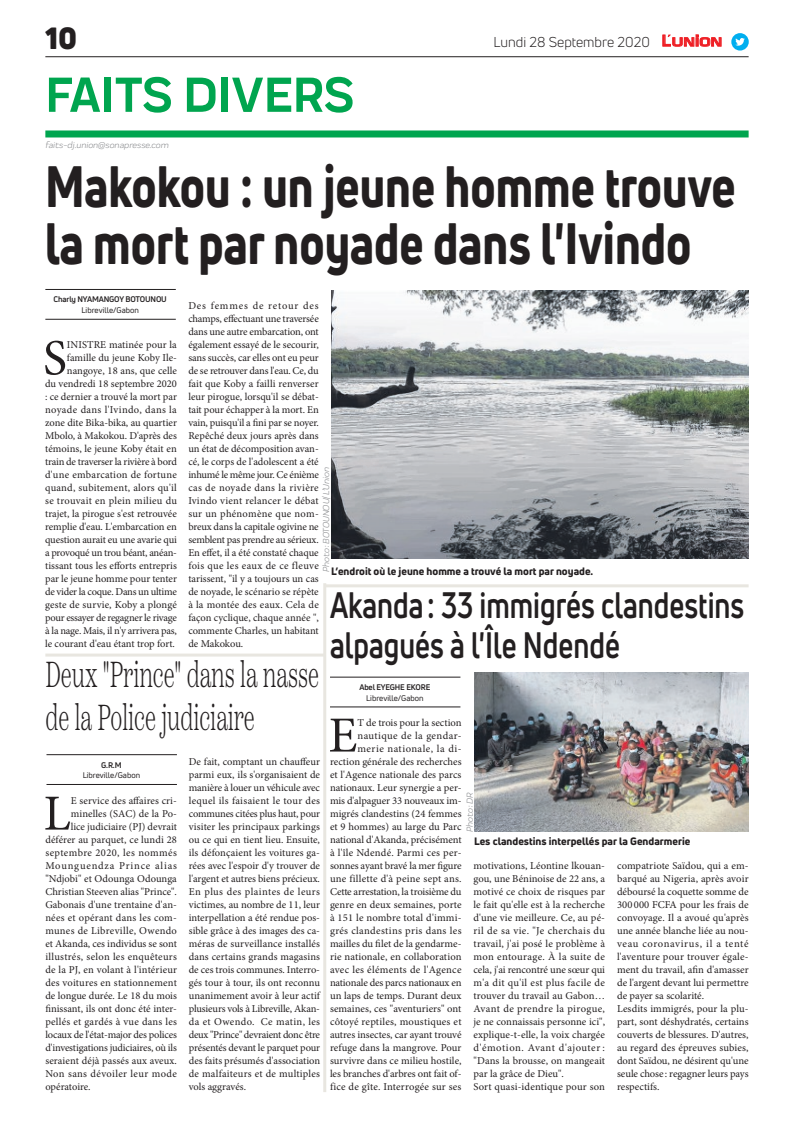
<style>
.page{position:relative;width:794px;height:1129px;background:#fff}
.page>*{position:absolute;margin:0;border:0;box-sizing:border-box;transform-origin:0 0}
.t1{font:800 57px/57px "Uni Neue";color:#231f20;scale:.8 1}
.t2{font:700 51px "Praktika";color:#00a54f}
.t3{font:50.5px "Minion Pro";color:#231f20}
.t4{font:700 36px/40px "Uni Neue";color:#231f20;scale:.79 1}
.t5{font:300 36px/43.2px "Scotch Text";color:#231f20;scale:.59 1}
.t6{font:900 30px "Uni Neue";color:#231f20}
.t7{font:14px "Uni Neue";color:#231f20}
.t8{font:10.5px/13px "Minion Pro";color:#231f20;text-align:right}
.t9{font:800 10.5px "Uni Neue";color:#231f20}
.t10{font:10.5px "Minion Pro";letter-spacing:.03em;color:#231f20}
.t11{font:10.5px "Minion Pro";letter-spacing:.025em;color:#231f20}
.t12{font:10.5px "Minion Pro";letter-spacing:.04em;color:#231f20}
.t13{font:10.5px "Minion Pro";letter-spacing:.035em;color:#231f20}
.t14{font:10.5px "Minion Pro";letter-spacing:.08em;color:#231f20}
.t15{font:italic 9px "Praktika";color:#818386}
.t16{font:8px "Uni Neue";color:#231f20}
.t17{font:700 8px "Uni Neue";letter-spacing:-.02em;color:#231f20}
.s1{font-family:"Eurostile";font-weight:600;font-size:14.9px;color:#ee1d23}
.s2{font-family:"Eurostile";font-weight:600;font-size:11.4px;color:#ee1d23}
</style>
<div class="page">
<div style="left:45px;top:130px;width:703px;height:7px;background:#00a54f"></div>
<hr style="left:45px;top:56px;width:703px;height:1px;background:#231f20">
<svg style="left:662px;top:34px;width:60px;height:13px"></svg>
<div style="left:731px;top:33px;width:17px;height:18px;background:#00aeef;border-radius:50%"></div>
<svg style="left:735px;top:38px;width:10px;height:8px"></svg>
<hr style="left:45px;top:319px;width:131px;height:1px;background:#231f20">
<hr style="left:45px;top:289px;width:131px;height:1px;background:#231f20">
<img style="left:331px;top:290px;width:417px;height:268px">
<hr style="left:330px;top:706px;width:130px;height:1px;background:#231f20">
<hr style="left:330px;top:676px;width:130px;height:1px;background:#231f20">
<img style="left:474px;top:672px;width:274px;height:159px">
<hr style="left:46px;top:783px;width:131px;height:1px;background:#231f20">
<hr style="left:46px;top:754px;width:131px;height:1px;background:#231f20">
<hr style="left:323px;top:583px;width:3px;height:508px;background:#e8e6e0">
<hr style="left:45px;top:653px;width:280px;height:3px;background:#e8e6e0">
<hr style="left:324px;top:584px;width:424px;height:3px;background:#e8e6e0">
<h3 class="t6" style="left:45px;top:17px;width:33px">10</h3>
<h2 class="t2" style="left:45px;top:54px;width:310px">FAITS DIVERS</h2>
<p class="t15" style="left:45px;top:139px;width:125px">faits-dj.union@sonapresse.com</p>
<h3 class="t7" style="left:493px;top:33px;width:230px">Lundi 28 Septembre 2020 <span class="s1">L</span><span class="s2">UNION</span></h3>
<h1 class="t1" style="left:45px;top:157px;width:864px">Makokou : un jeune homme trouve la mort par noyade dans l'Ivindo</h1>
<p class="t17" style="left:54px;top:294px;width:115px">Charly NYAMANGOY BOTOUNOU</p>
<p class="t16" style="left:82px;top:305px;width:59px">Libreville/Gabon</p>
<p class="t8" style="left:188px;top:299px;width:132px;text-align:justify">Des femmes de retour des champs, effectuant une traversée dans une autre embarcation, ont également essayé de le secourir, sans succès, car elles ont eu peur de se retrouver dans l'eau. Ce, du fait que Koby a failli renverser leur pirogue, lorsqu'il se débat&shy;tait pour échapper à la mort. En vain, puisqu'il a fini par se noyer.<br>Repêché deux jours après dans un état de décomposition avan&shy;cé, le corps de l'adolescent a été inhumé le même jour. Ce énième cas de noyade dans la rivière Ivindo vient relancer le débat sur un phénomène que nom&shy;breux dans la capitale ogivine ne semblent pas prendre au sérieux.<br>En effet, il a été constaté chaque fois que les eaux de ce fleuve tarissent, "il y a toujours un cas de noyade, le scénario se répète à la montée des eaux. Cela de façon cyclique, chaque année ", commente Charles, un habitant de Makokou.</p>
<h3 class="t3" style="left:43px;top:324px;width:25px">S</h3>
<p class="t8" style="left:45px;top:338px;width:133px">INISTRE matinée pour la famille du jeune Koby Ile&shy;nangoye, 18 ans, que celle<br>du vendredi 18 septembre 2020 : ce dernier a trouvé la mort par noyade dans l'Ivindo, dans la zone dite Bika-bika, au quartier<br>Mbolo, à Makokou. D'après des témoins, le jeune Koby était en train de traverser la rivière à bord d'une embarcation de fortune quand, subitement, alors qu'il se trouvait en plein milieu du trajet, la pirogue s'est retrouvée remplie d'eau. L'embarcation en question aurait eu une avarie qui a provoqué un trou béant, anéan&shy;tissant tous les efforts entrepris par le jeune homme pour tenter de vider la coque. Dans un ultime geste de survie, Koby a plongé pour essayer de regagner le rivage à la nage. Mais, il n'y arrivera pas, le courant d'eau étant trop fort.</p>
<p class="t15" style="left:319px;top:572px;width:106px;rotate:-90deg">Photo : BOTOUNOU/ L’Union</p>
<p class="t9" style="left:331px;top:564px;width:264px">L’endroit où le jeune homme a trouvé la mort par noyade.</p>
<h3 class="t4" style="left:330px;top:585px;width:526px">Akanda: 33 immigrés clandestins alpagués à l'Île Ndendé</h3>
<p class="t17" style="left:359px;top:682px;width:72px">Abel EYEGHE EKORE</p>
<p class="t16" style="left:366px;top:692px;width:59px">Libreville/Gabon</p>
<h3 class="t5" style="left:45px;top:652px;width:465px">Deux "Prince" dans la nasse de la Police judiciaire</h3>
<p class="t17" style="left:101px;top:759px;width:22px">G.R.M</p>
<p class="t16" style="left:83px;top:770px;width:59px">Libreville/Gabon</p>
<p class="t8" style="left:330px;top:715px;width:133px">T de trois pour la section nautique de la gendar&shy;merie nationale, la di&shy;rection générale des recherches et l'Agence nationale des parcs nationaux. Leur synergie a per&shy;mis d'alpaguer 33 nouveaux im&shy;migrés clandestins (24 femmes et 9 hommes) au large du Parc national d'Akanda, précisément à l'île Ndendé. Parmi ces per&shy;sonnes ayant bravé la mer figure une fillette d'à peine sept ans.<br>Cette arrestation, la troisième du genre en deux semaines, porte à 151 le nombre total d'immi&shy;grés clandestins pris dans les mailles du filet de la gendarme&shy;rie nationale, en collaboration avec les éléments de l'Agence nationale des parcs nationaux en un laps de temps. Durant deux semaines, ces "aventuriers" ont côtoyé reptiles, moustiques et autres insectes, car ayant trouvé refuge dans la mangrove. Pour survivre dans ce milieu hostile, les branches d'arbres ont fait of&shy;fice de gîte. Interrogée sur ses</p>
<h3 class="t3" style="left:328px;top:701px;width:30px">E</h3>
<p class="t8" style="left:189px;top:754px;width:133px;text-align:justify">De fait, comptant un chauffeur parmi eux, ils s'organisaient de manière à louer un véhicule avec lequel ils faisaient le tour des communes citées plus haut, pour visiter les principaux parkings ou ce qui en tient lieu. Ensuite, ils défonçaient les voitures ga&shy;rées avec l'espoir d'y trouver de l'argent et autres biens précieux.<br>En plus des plaintes de leurs victimes, au nombre de 11, leur interpellation a été rendue pos&shy;sible grâce à des images des ca&shy;méras de surveillance installés dans certains grands magasins de ces trois communes. Interro&shy;gés tour à tour, ils ont reconnu unanimement avoir à leur actif plusieurs vols à Libreville, Akan&shy;da et Owendo. Ce matin, les deux "Prince" devraient donc être présentés devant le parquet pour des faits présumés d'association de malfaiteurs et de multiples vols aggravés.</p>
<h3 class="t3" style="left:44px;top:779px;width:29px">L</h3>
<p class="t15" style="left:463px;top:832px;width:41px;rotate:-90deg">Photo : DR</p>
<p class="t8" style="left:71px;top:793px;width:108px">E service des affaires cri-</p>
<p class="t8" style="left:71px;top:806px;width:108px">minelles (SAC) de la Po-</p>
<p class="t8" style="left:71px;top:819px;width:108px">lice judiciaire (PJ) devrait</p>
<p class="t8" style="left:45px;top:832px;width:133px">déférer au parquet, ce lundi 28</p>
<p class="t12" style="left:45px;top:845px;width:133px">septembre 2020, les nommés</p>
<p class="t14" style="left:45px;top:858px;width:133px">Mounguendza Prince alias</p>
<p class="t8" style="left:45px;top:871px;width:133px">"Ndjobi" et Odounga Odounga</p>
<p class="t8" style="left:45px;top:884px;width:133px">Christian Steeven alias "Prince".</p>
<p class="t8" style="left:45px;top:897px;width:133px">Gabonais d'une trentaine d'an-</p>
<p class="t11" style="left:45px;top:910px;width:133px">nées et opérant dans les com-</p>
<p class="t10" style="left:45px;top:923px;width:133px">munes de Libreville, Owendo</p>
<p class="t8" style="left:45px;top:936px;width:133px">et Akanda, ces individus se sont</p>
<p class="t10" style="left:45px;top:949px;width:133px">illustrés, selon les enquêteurs</p>
<p class="t8" style="left:45px;top:962px;width:133px">de la PJ, en volant à l'intérieur</p>
<p class="t8" style="left:45px;top:975px;width:133px">des voitures en stationnement</p>
<p class="t8" style="left:45px;top:988px;width:133px">de longue durée. Le 18 du mois</p>
<p class="t8" style="left:45px;top:1001px;width:133px">finissant, ils ont donc été inter-</p>
<p class="t11" style="left:45px;top:1014px;width:133px">pellés et gardés à vue dans les</p>
<p class="t8" style="left:45px;top:1027px;width:133px">locaux de l'état-major des polices</p>
<p class="t8" style="left:45px;top:1040px;width:133px">d'investigations judiciaires, où ils</p>
<p class="t8" style="left:45px;top:1053px;width:133px">seraient déjà passés aux aveux.</p>
<p class="t13" style="left:45px;top:1066px;width:133px">Non sans dévoiler leur mode</p>
<p class="t8" style="left:45px;top:1079px;width:47px">opératoire.</p>
<p class="t9" style="left:474px;top:833px;width:218px">Les clandestins interpellés par la Gendarmerie</p>
<p class="t8" style="left:473px;top:858px;width:133px;text-align:left">motivations, Léontine lkouan&shy;gou, une Béninoise de 22 ans, a motivé ce choix de risques par le fait qu'elle est à la recherche d'une vie meilleure. Ce, au pé&shy;ril de sa vie. "Je cherchais du travail, j'ai posé le problème à mon entourage. À la suite de cela, j'ai rencontré une sœur qui m'a dit qu'il est plus facile de trouver du travail au Gabon…<br>Avant de prendre la pirogue, je ne connaissais personne ici", explique-t-elle, la voix chargée d'émotion. Avant d'ajouter : "Dans la brousse, on mangeait par la grâce de Dieu".<br>Sort quasi-identique pour son</p>
<p class="t8" style="left:617px;top:858px;width:133px;text-align:left">compatriote Saïdou, qui a em&shy;barqué au Nigeria, après avoir déboursé la coquette somme de<br>300 000 FCFA pour les frais de convoyage. Il a avoué qu'après une année blanche liée au nou&shy;veau coronavirus, il a tenté l'aventure pour trouver égale&shy;ment du travail, afin d'amasser de l'argent devant lui permettre de payer sa scolarité.<br>Lesdits immigrés, pour la plu&shy;part, sont déshydratés, certains couverts de blessures. D'autres, au regard des épreuves subies, dont Saïdou, ne désirent qu'une seule chose : regagner leurs pays respectifs.</p>
</div>
